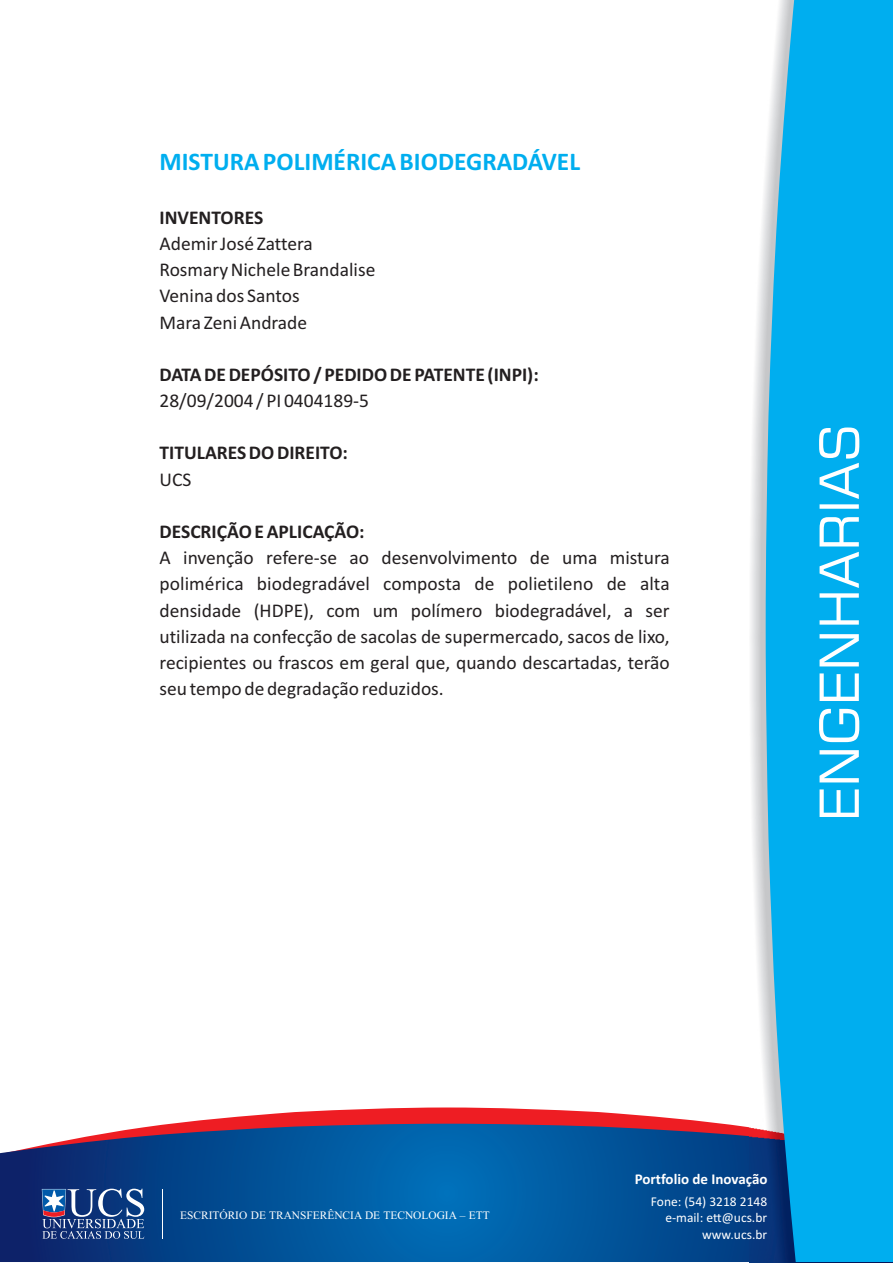
<style>
.page{position:relative;width:893px;height:1263px;background:#fff}
.page>*{position:absolute;margin:0;border:0;box-sizing:border-box;transform-origin:0 0}
.t1{font:700 25.5px "Calibri";color:#00aeef}
.t2{font:19.5px/26.2px "Calibri";color:#231f20}
.t3{font:700 19.5px "Calibri";color:#231f20}
.t4{font:700 15px "Calibri";color:#fff}
.t5{font:13.5px/16.5px "Calibri";color:#fff;text-align:right}
.t6{font:11.4px "Times New Roman";color:#fff}
</style>
<div class="page">
<svg style="left:169px;top:1107px;width:555px;height:17px;fill:#ee1d23"></svg>
<svg style="left:0;top:1124px;width:750px;height:138px;background:#0f5295"></svg>
<img style="left:750px;top:175px;width:143px;height:1088px">
<svg style="left:766px;top:0;width:127px;height:1262px;background:#0cadeb"></svg>
<svg style="left:819px;top:427px;width:40px;height:390px"></svg>
<svg style="left:42px;top:1189px;width:102px;height:50px;background:#466399"></svg>
<hr style="left:162px;top:1189px;width:1px;height:49px;background:#fff">
<h1 class="t1" style="left:159px;top:150px;width:422px">MISTURA POLIMÉRICA BIODEGRADÁVEL</h1>
<p class="t3" style="left:159px;top:209px;width:105px">INVENTORES</p>
<p class="t2" style="left:159px;top:232px;width:217px">Ademir José Zattera<br>Rosmary Nichele Brandalise<br>Venina dos Santos<br>Mara Zeni Andrade</p>
<p class="t3" style="left:159px;top:366px;width:381px">DATA DE DEPÓSITO / PEDIDO DE PATENTE (INPI):</p>
<p class="t2" style="left:159px;top:389px;width:211px">28/09/2004 / PI 0404189-5</p>
<p class="t3" style="left:159px;top:445px;width:190px">TITULARES DO DIREITO:</p>
<p class="t2" style="left:159px;top:468px;width:33px">UCS</p>
<p class="t3" style="left:159px;top:523px;width:207px">DESCRIÇÃO E APLICAÇÃO:</p>
<p class="t2" style="left:159px;top:546px;width:512px;text-align:justify">A invenção refere-se ao desenvolvimento de uma mistura polimérica biodegradável composta de polietileno de alta densidade (HDPE), com um polímero biodegradável, a ser utilizada na confecção de sacolas de supermercado, sacos de lixo, recipientes ou frascos em geral que, quando descartadas, terão seu tempo de degradação reduzidos.</p>
<p class="t6" style="left:180px;top:1211px;width:311px">ESCRITÓRIO DE TRANSFERÊNCIA DE TECNOLOGIA – ETT</p>
<p class="t4" style="left:635px;top:1172px;width:134px">Portfolio de Inovação</p>
<p class="t5" style="left:651px;top:1194px;width:118px">Fone: (54) 3218 2148 e-mail: ett@ucs.br www.ucs.br</p>
</div>
